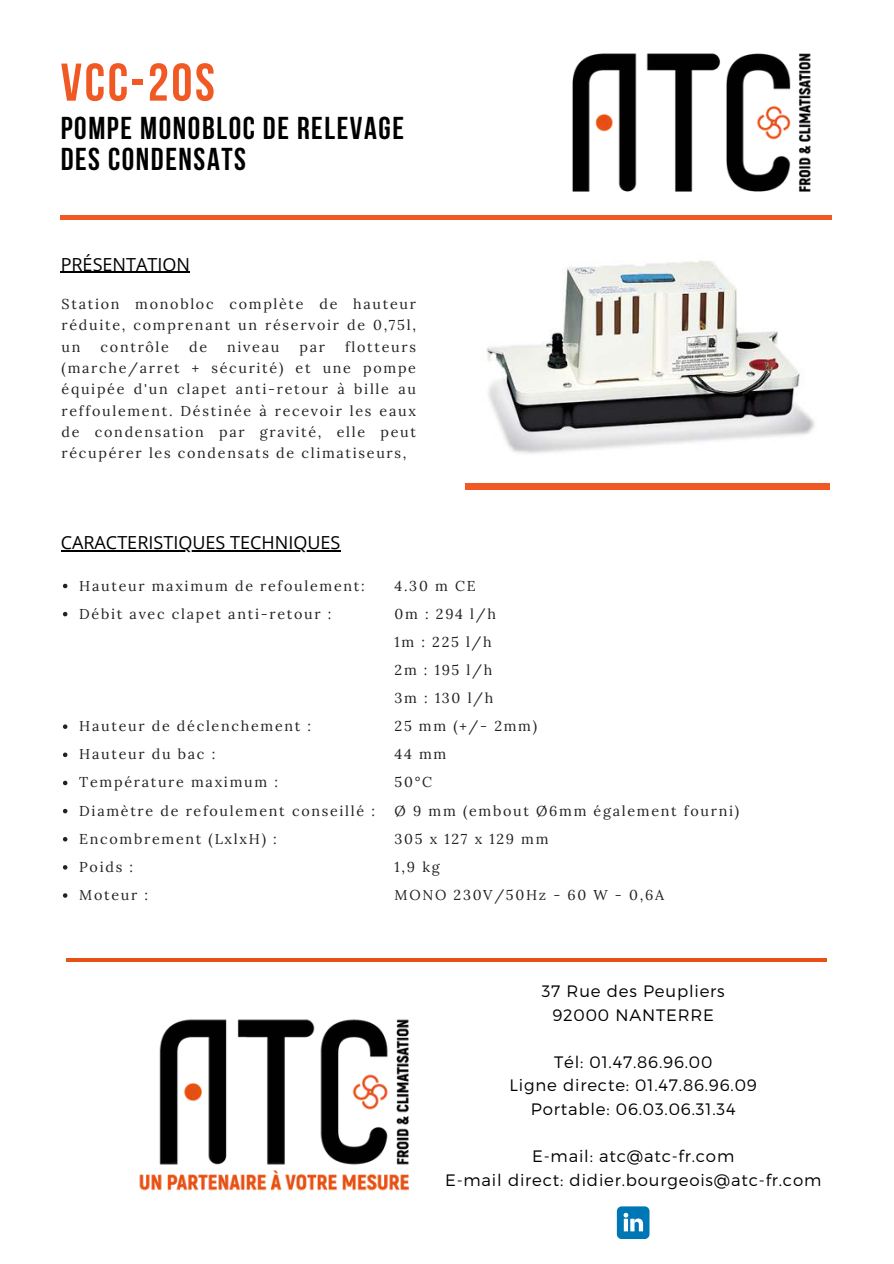
<style>
.page{position:relative;width:894px;height:1264px;background:#fff}
.page>*{position:absolute;margin:0;border:0;box-sizing:border-box;transform-origin:0 0}
.t1{font:700 52.95px "Bebas Neue";letter-spacing:.05em;color:#f05923}
.t2{font:700 31.5px/31.5px "Bebas Neue";letter-spacing:.05em;color:#000}
.t3{font:18px "Open Sans";color:#000}
.t4{font:300 16.5px/23.7px "Montserrat";letter-spacing:.05em;color:#000;text-align:center}
.t5{font:14.25px/28.2px "Lora";letter-spacing:.12em;color:#222}
</style>
<div class="page">
<hr style="left:61px;top:216px;width:770px;height:3px;background:#f05923">
<img style="left:486px;top:260px;width:329px;height:194px">
<img style="left:543px;top:53px;width:286px;height:167px">
<hr style="left:61px;top:272px;width:129px;height:1px;background:#000">
<div style="left:466px;top:483px;width:363px;height:6px;background:#f05923"></div>
<hr style="left:61px;top:550px;width:279px;height:1px;background:#000">
<svg style="left:63px;top:583px;width:4px;height:5px"></svg>
<svg style="left:63px;top:612px;width:4px;height:4px"></svg>
<svg style="left:63px;top:724px;width:4px;height:5px"></svg>
<svg style="left:63px;top:752px;width:4px;height:5px"></svg>
<svg style="left:63px;top:780px;width:4px;height:5px"></svg>
<svg style="left:63px;top:808px;width:4px;height:5px"></svg>
<svg style="left:63px;top:837px;width:4px;height:4px"></svg>
<svg style="left:63px;top:865px;width:4px;height:4px"></svg>
<svg style="left:63px;top:893px;width:4px;height:4px"></svg>
<hr style="left:66px;top:958px;width:761px;height:3px;background:#e75113">
<img style="left:71px;top:961px;width:432px;height:230px">
<svg style="left:616px;top:1206px;width:33px;height:32px"></svg>
<h1 class="t1" style="left:61px;top:53px;width:156px">VCC-20S</h1>
<h2 class="t2" style="left:61px;top:112px;width:345px">POMPE MONOBLOC DE RELEVAGE<br>DES CONDENSATS</h2>
<p class="t3" style="left:61px;top:252px;width:131px">PRÉSENTATION</p>
<p class="t5" style="left:62px;top:292px;width:356px;line-height:21.3px;text-align:justify">Station monobloc complète de hauteur réduite, comprenant un réservoir de 0,75l, un</p>
<p class="t5" style="left:101px;top:331px;width:70px">contrôle</p>
<p class="t5" style="left:189px;top:331px;width:19px">de</p>
<p class="t5" style="left:227px;top:331px;width:54px">niveau</p>
<p class="t5" style="left:299px;top:331px;width:27px">par</p>
<p class="t5" style="left:62px;top:335px;width:356px;line-height:21.3px;text-align:justify;text-indent:283px">flotteurs (marche/arret + sécurité) et une pompe équipée d'un clapet anti-retour à bille au reffoulement. Déstinée à recevoir les eaux de condensation par gravité, elle peut récupérer les condensats de climatiseurs,</p>
<p class="t3" style="left:61px;top:530px;width:281px">CARACTERISTIQUES TECHNIQUES</p>
<p class="t5" style="left:79px;top:570px;width:287px">Hauteur maximum de refoulement:<br>Débit avec clapet anti-retour :</p>
<p class="t5" style="left:79px;top:711px;width:297px">Hauteur de déclenchement :<br>Hauteur du bac :<br>Température maximum :<br>Diamètre de refoulement conseillé :<br>Encombrement (LxlxH) :<br>Poids :<br>Moteur :</p>
<p class="t5" style="left:394px;top:570px;width:346px">4.30 m CE<br>0m : 294 l/h<br>1m : 225 l/h<br>2m : 195 l/h<br>3m : 130 l/h<br>25 mm (+/- 2mm)<br>44 mm<br>50°C<br>Ø 9 mm (embout Ø6mm également fourni)<br>305 x 127 x 129 mm<br>1,9 kg<br>MONO 230V/50Hz - 60 W - 0,6A</p>
<p class="t4" style="left:541px;top:978px;width:184px">37 Rue des Peupliers<br>92000 NANTERRE</p>
<p class="t4" style="left:509px;top:1049px;width:249px">Tél: 01.47.86.96.00<br>Ligne directe: 01.47.86.96.09<br>Portable: 06.03.06.31.34</p>
<p class="t4" style="left:445px;top:1144px;width:378px">E-mail: atc@atc-fr.com<br>E-mail direct: didier.bourgeois@atc-fr.com</p>
</div>
